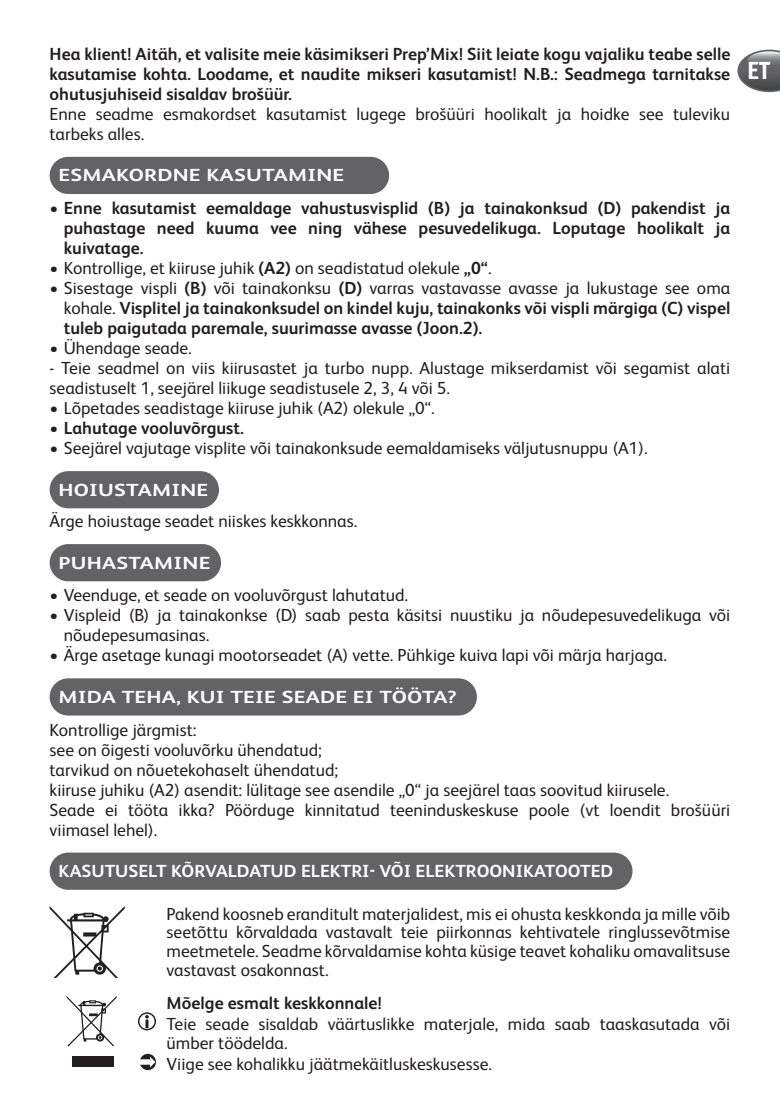
<style>
.page{position:relative;width:780px;height:1106px;background:#fff}
.page>*{position:absolute;margin:0;border:0;box-sizing:border-box;transform-origin:0 0}
.t1{font:700 25px "Officina Sans";color:#fff}
.t2{font:17.5px/20px "FS Albert Pro";color:#231f20}
.t3{font:700 17.5px/20px "FS Albert Pro";color:#231f20;text-align:justify}
.t4{font:700 17.5px "FS Albert Pro";letter-spacing:.01em;color:#fff;scale:1.25 1}
.t5{font:700 17.5px "FS Albert Pro";letter-spacing:.01em;color:#fff;scale:1.05 1}
.s1{font-weight:400}
.s2{font-weight:700}
</style>
<div class="page">
<svg style="left:737px;top:50px;width:43px;height:42px"></svg>
<div style="left:50px;top:157px;width:339px;height:37px;background:#636366;border-radius:19px"></div>
<div style="left:50px;top:471px;width:169px;height:37px;background:#636366;border-radius:19px"></div>
<div style="left:50px;top:544px;width:171px;height:37px;background:#636366;border-radius:19px"></div>
<div style="left:50px;top:678px;width:427px;height:37px;background:#636366;border-radius:19px"></div>
<div style="left:50px;top:852px;width:582px;height:37px;background:#636366;border-radius:19px"></div>
<svg style="left:50px;top:906px;width:75px;height:72px"></svg>
<div style="left:72px;top:1056px;width:42px;height:10px;background:#231f20"></div>
<svg style="left:67px;top:996px;width:50px;height:50px"></svg>
<svg style="left:138px;top:1012px;width:18px;height:18px"></svg>
<svg style="left:140px;top:1053px;width:16px;height:17px"></svg>
<p class="t3" style="left:50px;top:43px;width:682px">Hea klient! Aitäh, et valisite meie käsimikseri Prep’Mix! Siit leiate kogu vajaliku teabe selle kasutamise kohta. Loodame, et naudite mikseri kasutamist! N.B.: Seadmega tarnitakse ohutusjuhiseid sisaldav brošüür.</p>
<p class="t2" style="left:50px;top:102px;width:682px">Enne seadme esmakordset kasutamist lugege brošüüri hoolikalt ja hoidke see tuleviku tarbeks alles.</p>
<p class="t4" style="left:58px;top:163px;width:230px">ESMAKORDNE KASUTAMINE</p>
<p class="t3" style="left:64px;top:197px;width:668px;text-indent:-14px"><span class="s1">•</span> Enne kasutamist eemaldage vahustusvisplid (B) ja tainakonksud (D) pakendist ja puhastage need kuuma vee ning vähese pesuvedelikuga. Loputage hoolikalt ja kuivatage.</p>
<p class="t2" style="left:50px;top:257px;width:443px">• Kontrollige, et kiiruse juhik <span class="s2">(A2)</span> on seadistatud olekule <span class="s2">„0“</span>.</p>
<p class="t3" style="left:64px;top:277px;width:668px;text-indent:-14px"><span class="s1">• Sisestage vispli</span> (B) <span class="s1">või tainakonksu</span> (D) <span class="s1">varras vastavasse avasse ja lukustage see oma kohale.</span> Visplitel ja tainakonksudel on kindel kuju, tainakonks või vispli märgiga (C) vispel tuleb paigutada paremale, suurimasse avasse (Joon.2).</p>
<p class="t2" style="left:50px;top:337px;width:144px">• Ühendage seade.</p>
<p class="t2" style="left:50px;top:357px;width:682px">- Teie seadmel on viis kiirusastet ja turbo nupp. Alustage mikserdamist või segamist alati seadistuselt 1, seejärel liikuge seadistusele 2, 3, 4 või 5.</p>
<p class="t2" style="left:50px;top:397px;width:386px">• Lõpetades seadistage kiiruse juhik (A2) olekule „0“.</p>
<p class="t3" style="left:50px;top:417px;width:196px"><span class="s1">•</span> Lahutage vooluvõrgust.</p>
<p class="t2" style="left:50px;top:437px;width:599px">• Seejärel vajutage visplite või tainakonksude eemaldamiseks väljutusnuppu (A1).</p>
<p class="t4" style="left:58px;top:477px;width:121px">HOIUSTAMINE</p>
<p class="t2" style="left:50px;top:510px;width:309px">Ärge hoiustage seadet niiskes keskkonnas.</p>
<p class="t4" style="left:58px;top:550px;width:123px">PUHASTAMINE</p>
<p class="t2" style="left:50px;top:584px;width:360px">• Veenduge, et seade on vooluvõrgust lahutatud.</p>
<p class="t2" style="left:64px;top:604px;width:668px;text-indent:-14px">• Vispleid (B) ja tainakonkse (D) saab pesta käsitsi nuustiku ja nõudepesuvedelikuga või nõudepesumasinas.</p>
<p class="t2" style="left:50px;top:644px;width:618px">• Ärge asetage kunagi mootorseadet (A) vette. Pühkige kuiva lapi või märja harjaga.</p>
<p class="t4" style="left:58px;top:684px;width:320px">MIDA TEHA, KUI TEIE SEADE EI TÖÖTA?</p>
<p class="t2" style="left:50px;top:718px;width:682px">Kontrollige järgmist:<br>see on õigesti vooluvõrku ühendatud;<br>tarvikud on nõuetekohaselt ühendatud;<br>kiiruse juhiku (A2) asendit: lülitage see asendile „0“ ja seejärel taas soovitud kiirusele.<br>Seade ei tööta ikka? Pöörduge kinnitatud teeninduskeskuse poole (vt loendit brošüüri viimasel lehel).</p>
<p class="t5" style="left:58px;top:859px;width:530px">KASUTUSELT KÕRVALDATUD ELEKTRI- VÕI ELEKTROONIKATOOTED</p>
<p class="t2" style="left:167px;top:902px;width:565px;line-height:18.8px;text-align:justify">Pakend koosneb eranditult materjalidest, mis ei ohusta keskkonda ja mille võib seetõttu kõrvaldada vastavalt teie piirkonnas kehtivatele ringlussevõtmise meetmetele. Seadme kõrvaldamise kohta küsige teavet kohaliku omavalitsuse vastavast osakonnast.</p>
<p class="t3" style="left:167px;top:992px;width:217px">Mõelge esmalt keskkonnale!</p>
<p class="t2" style="left:167px;top:1013px;width:565px;line-height:18.8px">Teie seade sisaldab väärtuslikke materjale, mida saab taaskasutada või ümber töödelda.</p>
<p class="t2" style="left:167px;top:1052px;width:327px">Viige see kohalikku jäätmekäitluskeskusesse.</p>
<h1 class="t1" style="left:747px;top:55px;width:25px">ET</h1>
</div>
